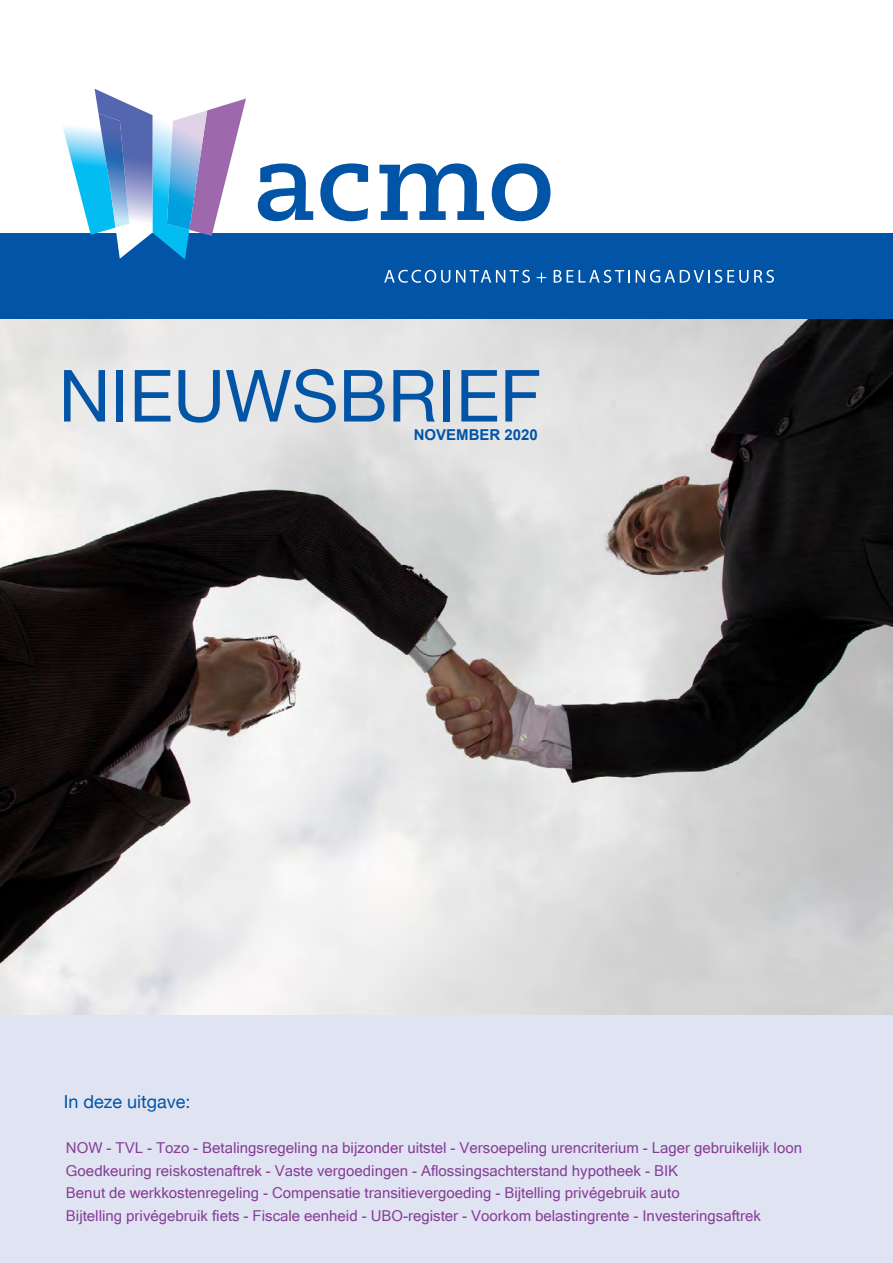
<style>
.page{position:relative;width:893px;height:1263px;background:#fff}
.page>*{position:absolute;margin:0;border:0;box-sizing:border-box;transform-origin:0 0}
.t1{font:72px "Helvetica Neue";color:#0154a6}
.t2{font:18px "Helvetica Neue";color:#0154a6}
.t3{font:15px/22.5px "Microsoft Sans Serif";color:#873e97}
.t4{font:700 15px "Arial";color:#0154a6}
</style>
<div class="page">
<img style="left:0;top:319px;width:893px;height:696px">
<div style="left:0;top:234px;width:893px;height:85px;background:#0154a6"></div>
<svg style="left:55px;top:88px;width:191px;height:171px"></svg>
<img style="left:98px;top:113px;width:31px;height:115px">
<img style="left:152px;top:115px;width:1px;height:118px">
<svg style="left:258px;top:163px;width:55px;height:58px"></svg>
<svg style="left:320px;top:163px;width:48px;height:58px"></svg>
<svg style="left:379px;top:163px;width:105px;height:57px"></svg>
<svg style="left:492px;top:163px;width:58px;height:58px"></svg>
<svg style="left:384px;top:270px;width:66px;height:13px"></svg>
<svg style="left:456px;top:270px;width:74px;height:13px"></svg>
<svg style="left:537px;top:273px;width:9px;height:10px"></svg>
<svg style="left:554px;top:270px;width:76px;height:13px"></svg>
<svg style="left:636px;top:270px;width:138px;height:13px"></svg>
<div style="left:0;top:1015px;width:893px;height:248px;background:#e0e4f2"></div>
<p class="t1" style="left:59px;top:353px;width:484px">NIEUWSBRIEF</p>
<p class="t4" style="left:414px;top:425px;width:126px">NOVEMBER 2020</p>
<p class="t2" style="left:64px;top:1091px;width:128px">In deze uitgave:</p>
<p class="t3" style="left:66px;top:1136px;width:738px">NOW - TVL - Tozo - Betalingsregeling na bijzonder uitstel - Versoepeling urencriterium - Lager gebruikelijk loon Goedkeuring reiskostenaftrek - Vaste vergoedingen - Aflossingsachterstand hypotheek - BIK<br>Benut de werkkostenregeling - Compensatie transitievergoeding - Bijtelling privégebruik auto<br>Bijtelling privégebruik fiets - Fiscale eenheid - UBO-register - Voorkom belastingrente - Investeringsaftrek</p>
</div>
